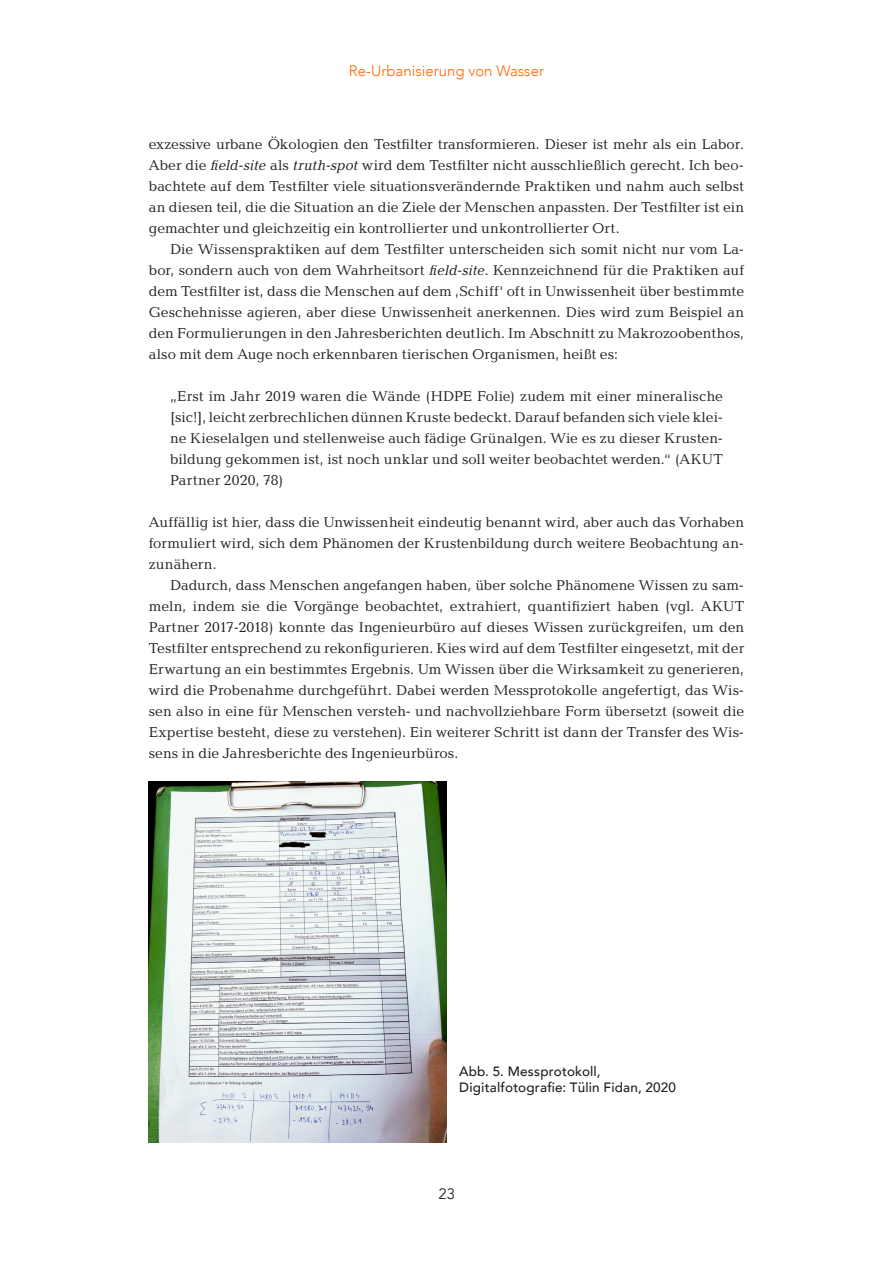
<style>
.page{position:relative;width:893px;height:1263px;background:#fff}
.page>*{position:absolute;margin:0;border:0;box-sizing:border-box;transform-origin:0 0}
.Kopfzeile{font:300 15px "Avenir";color:#f60}
.ZW{font:15px "Avenir";color:#231f20}
.Fließtext{font:14.7px/21px "Baltica";color:#231f20;text-align:justify}
.Zitat{font:14.7px/21px "Baltica";color:#231f20;text-align:justify}
._1__Absatz{font:14.7px/21px "Baltica";color:#231f20;text-align:justify}
.BU{font:500 13.5px/16.2px "Avenir";letter-spacing:.015em;color:#231f20}
.s1{font-style:italic}
</style>
<div class="page">
<img style="left:149px;top:781px;width:298px;height:361px">
<p class="Kopfzeile" style="left:349px;top:62px;width:197px">Re-Urbanisierung von Wasser</p>
<p class="Fließtext" style="left:149px;top:134px;width:597px">exzessive urbane Ökologien den Testfilter transformieren. Dieser ist mehr als ein Labor.<br>Aber die <span class="s1">field-site</span> als <span class="s1">truth-spot</span> wird dem Testfilter nicht ausschließlich gerecht. Ich beo&shy;bachtete auf dem Testfilter viele situationsverändernde Praktiken und nahm auch selbst an diesen teil, die die Situation an die Ziele der Menschen anpassten. Der Testfilter ist ein gemachter und gleichzeitig ein kontrollierter und unkontrollierter Ort.</p>
<p class="Fließtext" style="left:149px;top:239px;width:597px;text-indent:21px">Die Wissenspraktiken auf dem Testfilter unterscheiden sich somit nicht nur vom La&shy;bor, sondern auch von dem Wahrheitsort <span class="s1">field-site</span>. Kennzeichnend für die Praktiken auf dem Testfilter ist, dass die Menschen auf dem ‚Schiff‘ oft in Unwissenheit über bestimmte Geschehnisse agieren, aber diese Unwissenheit anerkennen. Dies wird zum Beispiel an den Formulierungen in den Jahresberichten deutlich. Im Abschnitt zu Makrozoobenthos, also mit dem Auge noch erkennbaren tierischen Organismen, heißt es:</p>
<p class="Zitat" style="left:170px;top:386px;width:554px">„Erst im Jahr 2019 waren die Wände (HDPE Folie) zudem mit einer mineralische [sic!], leicht zerbrechlichen dünnen Kruste bedeckt. Darauf befanden sich viele klei&shy;ne Kieselalgen und stellenweise auch fädige Grünalgen. Wie es zu dieser Krusten&shy;bildung gekommen ist, ist noch unklar und soll weiter beobachtet werden.“ (AKUT Partner 2020, 78)</p>
<p class="_1__Absatz" style="left:149px;top:512px;width:597px">Auffällig ist hier, dass die Unwissenheit eindeutig benannt wird, aber auch das Vorhaben formuliert wird, sich dem Phänomen der Krustenbildung durch weitere Beobachtung an&shy;zunähern.</p>
<p class="Fließtext" style="left:149px;top:575px;width:597px;text-indent:21px">Dadurch, dass Menschen angefangen haben, über solche Phänomene Wissen zu sam&shy;meln, indem sie die Vorgänge beobachtet, extrahiert, quantifiziert haben (vgl. AKUT Partner 2017-2018) konnte das Ingenieurbüro auf dieses Wissen zurückgreifen, um den Testfilter entsprechend zu rekonfigurieren. Kies wird auf dem Testfilter eingesetzt, mit der Erwartung an ein bestimmtes Ergebnis. Um Wissen über die Wirksamkeit zu generieren, wird die Probenahme durchgeführt. Dabei werden Messprotokolle angefertigt, das Wis&shy;sen also in eine für Menschen versteh- und nachvollziehbare Form übersetzt (soweit die Expertise besteht, diese zu verstehen). Ein weiterer Schritt ist dann der Transfer des Wis&shy;sens in die Jahresberichte des Ingenieurbüros.</p>
<p class="BU" style="left:459px;top:1062px;width:218px">Abb. 5. Messprotokoll,<br>Digitalfotografie: Tülin Fidan, 2020</p>
<p class="ZW" style="left:438px;top:1184px;width:18px">23</p>
</div>
